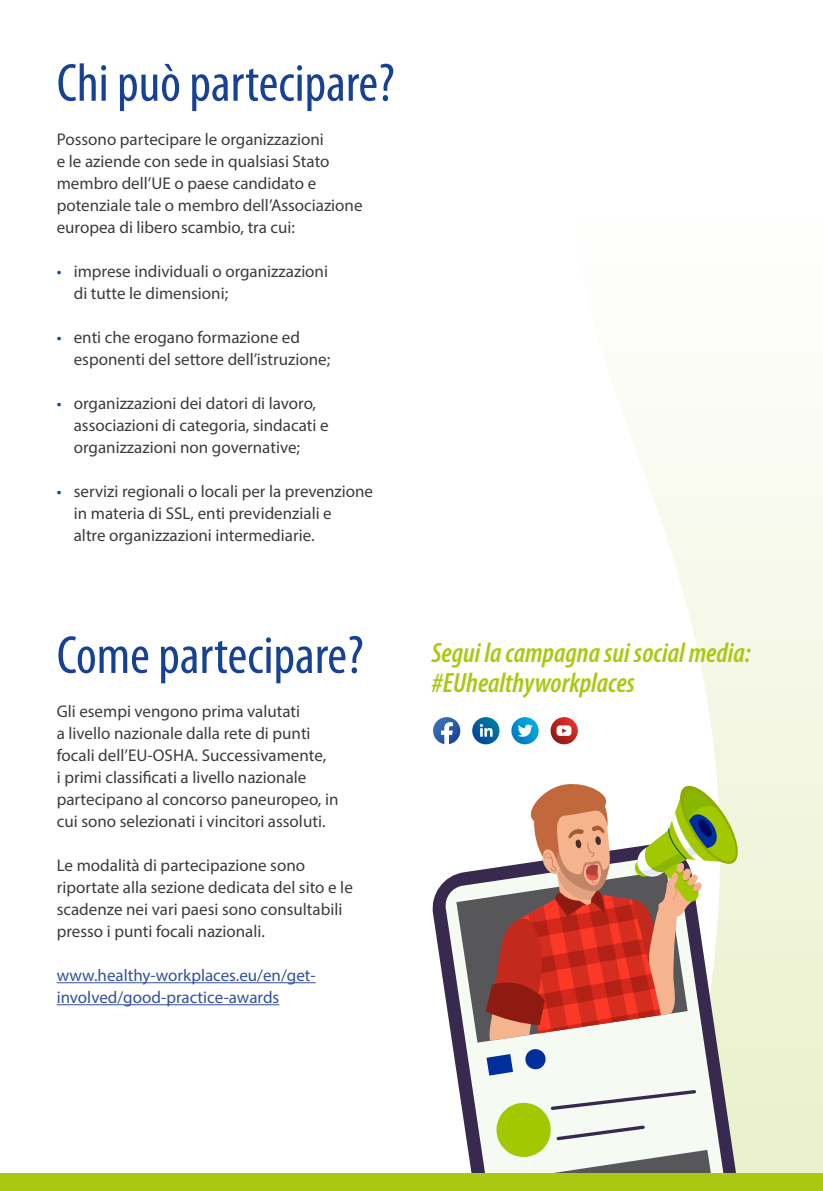
<style>
.page{position:relative;width:823px;height:1191px;background:#fff}
.page>*{position:absolute;margin:0;border:0;box-sizing:border-box;transform-origin:0 0}
.Title_H1{font:condensed 54px "Myriad Pro";color:#164194}
.catch_phrase{font:italic 600 condensed 28px/30px "Myriad Pro";color:#aac811}
.t1{font:17px/22px "Myriad Pro";color:#3c3c3b}
.t2{font:17px/22px "Myriad Pro";color:#32509e}
.s1{color:#164194}
</style>
<div class="page">
<svg style="left:555px;top:408px;width:267px;height:766px"></svg>
<hr style="left:57px;top:982px;width:258px;height:1px;background:#32509e">
<hr style="left:57px;top:1004px;width:222px;height:1px;background:#32509e">
<svg style="left:430px;top:882px;width:14px;height:292px"></svg>
<svg style="left:444px;top:869px;width:41px;height:305px"></svg>
<svg style="left:456px;top:870px;width:29px;height:172px;fill:#57575a"></svg>
<svg style="left:485px;top:781px;width:256px;height:393px"></svg>
<div style="left:0;top:1174px;width:822px;height:17px;background:#aac811"></div>
<svg style="left:511px;top:717px;width:27px;height:27px"></svg>
<svg style="left:517px;top:724px;width:15px;height:13px"></svg>
<svg style="left:550px;top:717px;width:27px;height:27px"></svg>
<svg style="left:556px;top:725px;width:15px;height:11px"></svg>
<svg style="left:433px;top:717px;width:27px;height:27px"></svg>
<svg style="left:472px;top:717px;width:27px;height:27px"></svg>
<svg style="left:479px;top:724px;width:13px;height:12px"></svg>
<h1 class="Title_H1" style="left:57px;top:50px;width:339px">Chi può partecipare?</h1>
<p class="t1" style="left:57px;top:128px;width:307px">Possono partecipare le organizzazioni<br>e le aziende con sede in qualsiasi Stato membro dell’UE o paese candidato e potenziale tale o membro dell’Associazione europea di libero scambio, tra cui:</p>
<p class="t1" style="left:74px;top:260px;width:256px;text-indent:-17px"><span class="s1">•</span> imprese individuali o organizzazioni di tutte le dimensioni;</p>
<p class="t1" style="left:74px;top:326px;width:258px;text-indent:-17px"><span class="s1">•</span> enti che erogano formazione ed esponenti del settore dell’istruzione;</p>
<p class="t1" style="left:74px;top:392px;width:256px;text-indent:-17px"><span class="s1">•</span> organizzazioni dei datori di lavoro, associazioni di categoria, sindacati e organizzazioni non governative;</p>
<p class="t1" style="left:74px;top:480px;width:301px;text-indent:-17px"><span class="s1">•</span> servizi regionali o locali per la prevenzione in materia di SSL, enti previdenziali e<br>altre organizzazioni intermediarie.</p>
<h1 class="Title_H1" style="left:57px;top:622px;width:308px">Come partecipare?</h1>
<p class="t1" style="left:57px;top:700px;width:283px">Gli esempi vengono prima valutati<br>a livello nazionale dalla rete di punti focali dell’EU-OSHA. Successivamente,<br>i primi classificati a livello nazionale partecipano al concorso paneuropeo, in cui sono selezionati i vincitori assoluti.</p>
<p class="t1" style="left:57px;top:854px;width:297px">Le modalità di partecipazione sono riportate alla sezione dedicata del sito e le scadenze nei vari paesi sono consultabili presso i punti focali nazionali.</p>
<p class="t2" style="left:57px;top:964px;width:260px">www.healthy-workplaces.eu/en/get&shy;involved/good-practice-awards</p>
<p class="catch_phrase" style="left:431px;top:638px;width:320px">Segui la campagna sui social media: #EUhealthyworkplaces</p>
</div>
